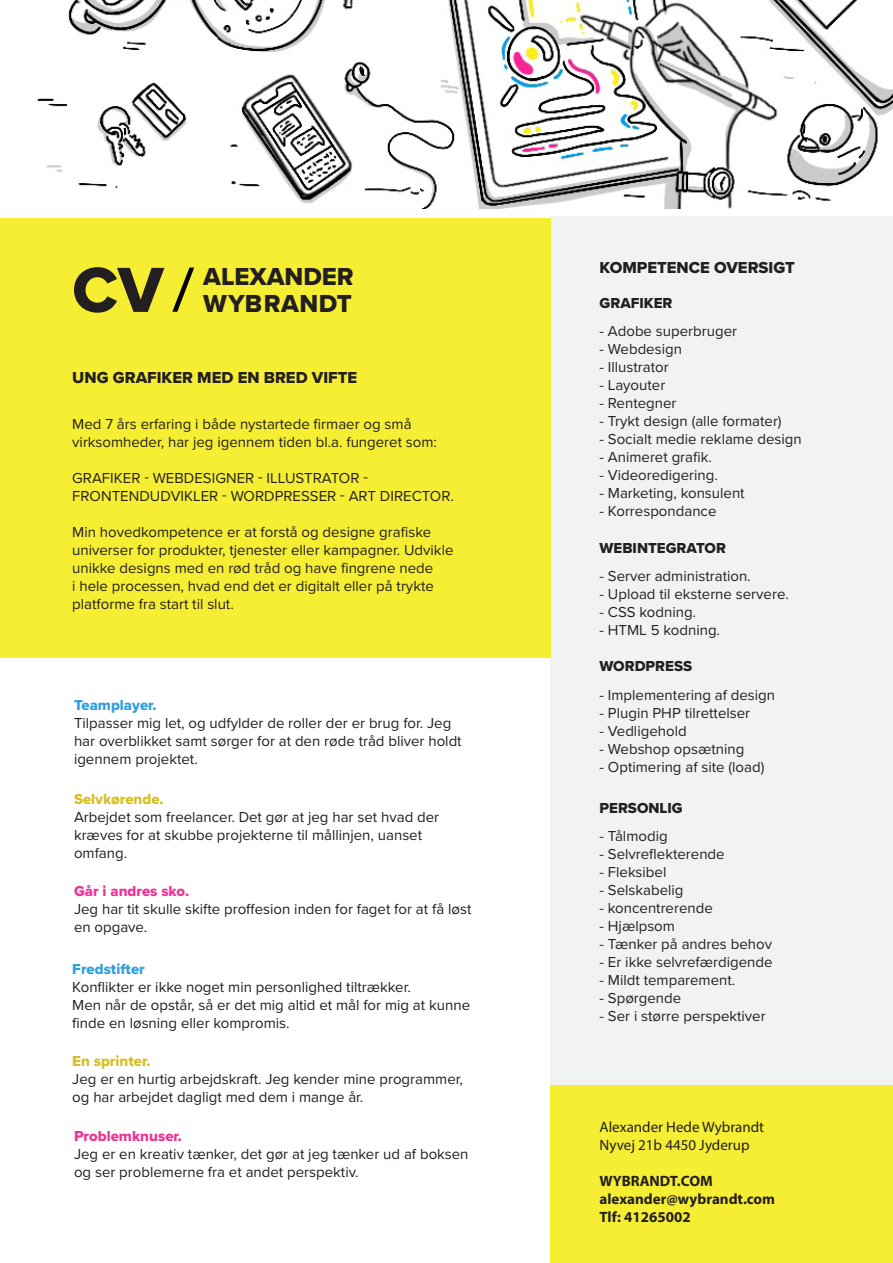
<style>
.page{position:relative;width:893px;height:1263px;background:#fff}
.page>*{position:absolute;margin:0;border:0;box-sizing:border-box;transform-origin:0 0}
.t1{font:66px "Proxima Nova Extrabld";color:#231f20}
.t2{font:25.5px/27px "Proxima Nova Extrabld";color:#231f20}
.t3{font:16.5px "Proxima Nova Extrabld";color:#231f20}
.t4{font:15px/18px "Proxima Nova";color:#231f20}
.Paragraph_Style_1{font:700 15px/18px "Myriad Pro";color:#231f20}
.Paragraph_Style_1-2{font:15px "Myriad Pro";color:#231f20}
.t5{font:15px "Proxima Nova Extrabld";color:#231f20}
.t6{font:15px "Proxima Nova Extrabld";color:#ed3396}
.t7{font:15px "Proxima Nova Extrabld";color:#339ede}
.t8{font:15px "Proxima Nova Extrabld";color:#d7be25}
.s1{font-family:"Proxima Nova Extrabld";color:#339ede}
.s2{font-family:"Proxima Nova Extrabld";color:#d9bf22}
</style>
<div class="page">
<div style="left:551px;top:217px;width:342px;height:1046px;background:#f1f3f2"></div>
<img style="left:37px;top:0;width:856px;height:208px">
<div style="left:0;top:218px;width:551px;height:439px;background:#f6ee33"></div>
<div style="left:551px;top:1085px;width:342px;height:178px;background:#f6ee33"></div>
<svg style="left:172px;top:267px;width:22px;height:45px"></svg>
<p class="t1" style="left:72px;top:241px;width:93px">CV</p>
<p class="t2" style="left:203px;top:262px;width:152px">ALEXANDER<br>WYBRANDT</p>
<p class="t3" style="left:72px;top:366px;width:286px">UNG GRAFIKER MED EN BRED VIFTE</p>
<p class="t4" style="left:72px;top:414px;width:366px">Med 7 års erfaring i både nystartede firmaer og små virksomheder, har jeg igennem tiden bl.a. fungeret som:</p>
<p class="t4" style="left:72px;top:468px;width:383px">GRAFIKER - WEBDESIGNER - ILLUSTRATOR -<br>FRONTENDUDVIKLER - WORDPRESSER - ART DIRECTOR.</p>
<p class="t4" style="left:72px;top:522px;width:383px">Min hovedkompetence er at forstå og designe grafiske universer for produkter, tjenester eller kampagner. Udvikle unikke designs med en rød tråd og have fingrene nede<br>i hele processen, hvad end det er digitalt eller på trykte platforme fra start til slut.</p>
<p class="t4" style="left:74px;top:695px;width:389px"><span class="s1">Teamplayer.<br></span>Tilpasser mig let, og udfylder de roller der er brug for. Jeg har overblikket samt sørger for at den røde tråd bliver holdt igennem projektet.</p>
<p class="t4" style="left:74px;top:789px;width:367px"><span class="s2">Selvkørende.<br></span>Arbejdet som freelancer. Det gør at jeg har set hvad der kræves for at skubbe projekterne til mållinjen, uanset omfang.</p>
<p class="t6" style="left:74px;top:880px;width:117px">Går i andres sko.</p>
<p class="t4" style="left:74px;top:900px;width:399px">Jeg har tit skulle skifte proffesion inden for faget for at få løst en opgave.</p>
<p class="t7" style="left:72px;top:958px;width:74px">Fredstifter</p>
<p class="t4" style="left:72px;top:977px;width:340px">Konflikter er ikke noget min personlighed tiltrækker.</p>
<p class="t4" style="left:72px;top:995px;width:399px">Men når de opstår, så er det mig altid et mål for mig at kunne finde en løsning eller kompromis.</p>
<p class="t8" style="left:72px;top:1050px;width:80px">En sprinter.</p>
<p class="t4" style="left:72px;top:1069px;width:392px">Jeg er en hurtig arbejdskraft. Jeg kender mine programmer, og har arbejdet dagligt med dem i mange år.</p>
<p class="t6" style="left:74px;top:1125px;width:109px">Problemknuser.</p>
<p class="t4" style="left:74px;top:1145px;width:396px">Jeg er en kreativ tænker, det gør at jeg tænker ud af boksen og ser problemerne fra et andet perspektiv.</p>
<p class="t3" style="left:600px;top:255px;width:197px">KOMPETENCE OVERSIGT</p>
<p class="t5" style="left:600px;top:292px;width:74px">GRAFIKER</p>
<p class="t4" style="left:600px;top:322px;width:139px">- Adobe superbruger</p>
<p class="t4" style="left:600px;top:340px;width:84px">- Webdesign</p>
<p class="t4" style="left:600px;top:358px;width:71px">- Illustrator</p>
<p class="t4" style="left:600px;top:376px;width:67px">- Layouter</p>
<p class="t4" style="left:600px;top:394px;width:78px">- Rentegner</p>
<p class="t4" style="left:600px;top:412px;width:184px">- Trykt design (alle formater)</p>
<p class="t4" style="left:600px;top:430px;width:204px">- Socialt medie reklame design</p>
<p class="t4" style="left:600px;top:448px;width:114px">- Animeret grafik.</p>
<p class="t4" style="left:600px;top:466px;width:120px">- Videoredigering.</p>
<p class="t4" style="left:600px;top:484px;width:147px">- Marketing, konsulent</p>
<p class="t4" style="left:600px;top:502px;width:118px">- Korrespondance</p>
<p class="t5" style="left:600px;top:536px;width:128px">WEBINTEGRATOR</p>
<p class="t4" style="left:600px;top:566px;width:153px">- Server administration.</p>
<p class="t4" style="left:600px;top:584px;width:191px">- Upload til eksterne servere.</p>
<p class="t4" style="left:600px;top:602px;width:98px">- CSS kodning.</p>
<p class="t4" style="left:600px;top:620px;width:122px">- HTML 5 kodning.</p>
<p class="t5" style="left:600px;top:655px;width:94px">WORDPRESS</p>
<p class="t4" style="left:600px;top:685px;width:177px">- Implementering af design</p>
<p class="t4" style="left:600px;top:703px;width:152px">- Plugin PHP tilrettelser</p>
<p class="t4" style="left:600px;top:721px;width:89px">- Vedligehold</p>
<p class="t4" style="left:600px;top:739px;width:146px">- Webshop opsætning</p>
<p class="t4" style="left:600px;top:757px;width:166px">- Optimering af site (load)</p>
<p class="t5" style="left:600px;top:797px;width:85px">PERSONLIG</p>
<p class="t4" style="left:600px;top:827px;width:70px">- Tålmodig</p>
<p class="t4" style="left:600px;top:845px;width:127px">- Selvreflekterende</p>
<p class="t4" style="left:600px;top:863px;width:68px">- Fleksibel</p>
<p class="t4" style="left:600px;top:881px;width:85px">- Selskabelig</p>
<p class="t4" style="left:600px;top:899px;width:115px">- koncentrerende</p>
<p class="t4" style="left:600px;top:917px;width:77px">- Hjælpsom</p>
<p class="t4" style="left:600px;top:935px;width:174px">- Tænker på andres behov</p>
<p class="t4" style="left:600px;top:953px;width:174px">- Er ikke selvrefærdigende</p>
<p class="t4" style="left:600px;top:971px;width:137px">- Mildt temparement.</p>
<p class="t4" style="left:600px;top:989px;width:83px">- Spørgende</p>
<p class="t4" style="left:600px;top:1007px;width:168px">- Ser i større perspektiver</p>
<p class="Paragraph_Style_1-2" style="left:600px;top:1117px;width:166px">Alexander Hede Wybrandt</p>
<p class="Paragraph_Style_1-2" style="left:600px;top:1135px;width:152px">Nyvej 21b 4450 Jyderup</p>
<p class="Paragraph_Style_1" style="left:600px;top:1171px;width:115px">WYBRANDT.COM</p>
<p class="Paragraph_Style_1" style="left:600px;top:1189px;width:177px">alexander@wybrandt.com<br>Tlf: 41265002</p>
</div>
